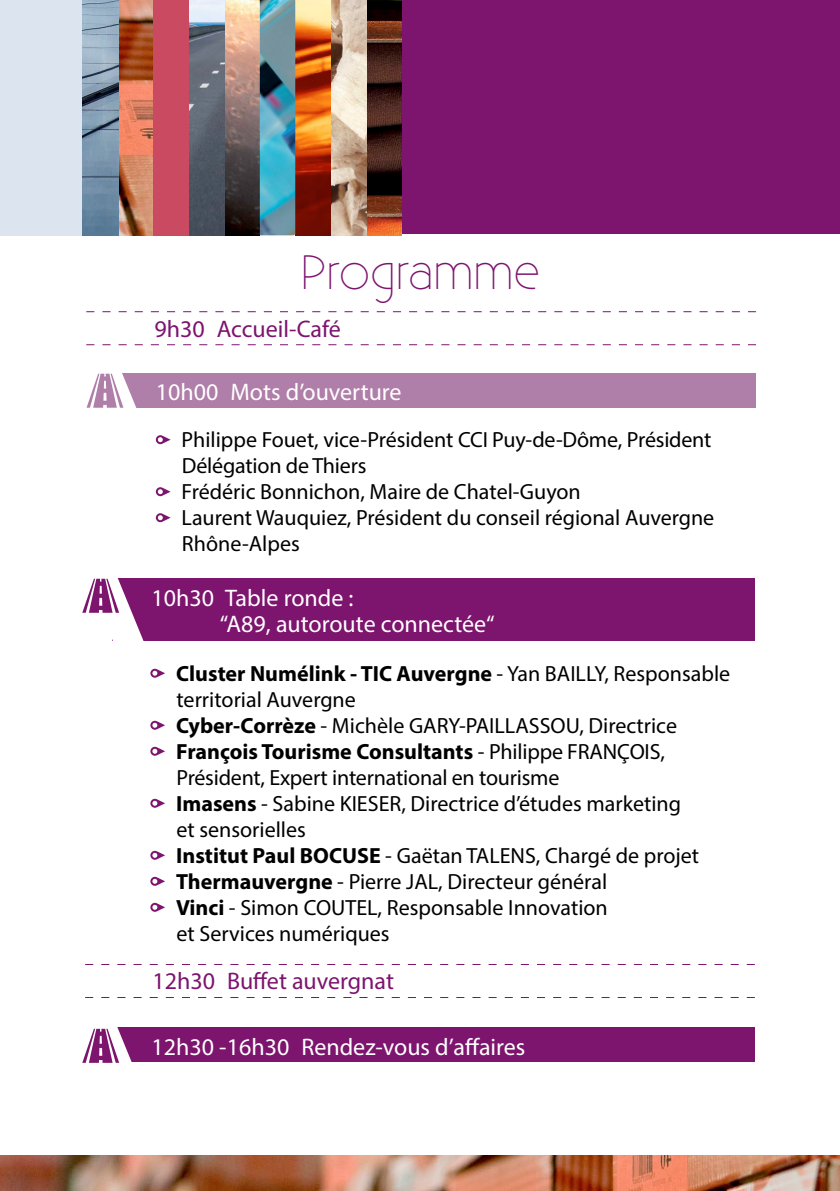
<style>
.page{position:relative;width:840px;height:1191px;background:#fff}
.page>*{position:absolute;margin:0;border:0;box-sizing:border-box;transform-origin:0 0}
.t1{font:300 48px "Existence";color:#7d146e}
.t2{font:24px/26.4px "Myriad Pro";color:#fff}
.t3{font:24px "Myriad Pro";color:#7d146e}
.t4{font:22px/26px "Myriad Pro";color:#000}
.s1{font-weight:700}
</style>
<div class="page">
<div style="left:0;top:0;width:839px;height:234px;background:#7d146e"></div>
<div style="left:0;top:0;width:82px;height:235px;background:#dce4f0"></div>
<div style="left:116px;top:374px;width:639px;height:34px;background:#af7ea9"></div>
<svg style="left:86px;top:373px;width:51px;height:35px"></svg>
<svg style="left:156px;top:435px;width:14px;height:9px"></svg>
<svg style="left:156px;top:487px;width:14px;height:9px"></svg>
<svg style="left:156px;top:513px;width:14px;height:9px"></svg>
<svg style="left:86px;top:311px;width:669px;height:1px"></svg>
<svg style="left:86px;top:344px;width:669px;height:1px"></svg>
<svg style="left:85px;top:964px;width:669px;height:1px"></svg>
<svg style="left:85px;top:997px;width:669px;height:1px"></svg>
<div style="left:112px;top:579px;width:642px;height:62px;background:#7d146e"></div>
<svg style="left:82px;top:578px;width:63px;height:63px"></svg>
<svg style="left:150px;top:669px;width:15px;height:8px"></svg>
<svg style="left:150px;top:721px;width:15px;height:8px"></svg>
<svg style="left:150px;top:747px;width:15px;height:8px"></svg>
<svg style="left:150px;top:799px;width:15px;height:8px"></svg>
<svg style="left:150px;top:851px;width:15px;height:8px"></svg>
<svg style="left:150px;top:877px;width:15px;height:8px"></svg>
<svg style="left:150px;top:903px;width:15px;height:8px"></svg>
<div style="left:112px;top:1027px;width:642px;height:34px;background:#7d146e"></div>
<svg style="left:82px;top:1027px;width:51px;height:36px"></svg>
<img style="left:1px;top:1155px;width:838px;height:36px">
<img style="left:0;top:1155px;width:1px;height:36px">
<img style="left:189px;top:0;width:212px;height:235px">
<img style="left:83px;top:0;width:70px;height:235px">
<div style="left:153px;top:0;width:36px;height:235px;background:#ca4a62"></div>
<h1 class="t1" style="left:300px;top:236px;width:241px">Programme</h1>
<p class="t3" style="left:154px;top:314px;width:188px">9h30 Accueil-Café</p>
<p class="t2" style="left:156px;top:378px;width:247px">10h00 Mots d’ouverture</p>
<p class="t4" style="left:181px;top:426px;width:534px">Philippe Fouet, vice-Président CCI Puy-de-Dôme, Président Délégation de Thiers<br>Frédéric Bonnichon, Maire de Chatel-Guyon<br>Laurent Wauquiez, Président du conseil régional Auvergne Rhône-Alpes</p>
<p class="t2" style="left:219px;top:584px;width:276px;text-indent:-68px">10h30 Table ronde :<br>“A89, autoroute connectée“</p>
<p class="t4" style="left:176px;top:660px;width:555px"><span class="s1">Cluster Numélink - TIC Auvergne</span> - Yan BAILLY, Responsable territorial Auvergne<br><span class="s1">Cyber-Corrèze</span> - Michèle GARY-PAILLASSOU, Directrice <span class="s1">François Tourisme Consultants</span> - Philippe FRANçOIS, Président, Expert international en tourisme<br><span class="s1">Imasens</span> - Sabine KIESER, Directrice d’études marketing<br>et sensorielles<br><span class="s1">Institut Paul BOCUSE</span> - Gaëtan TALENS, Chargé de projet <span class="s1">Thermauvergne</span> - Pierre JAL, Directeur général<br><span class="s1">Vinci</span> - Simon COUTEL, Responsable Innovation<br>et Services numériques</p>
<p class="t3" style="left:152px;top:965px;width:243px">12h30 Buffet auvergnat</p>
<p class="t2" style="left:151px;top:1033px;width:375px">12h30 -16h30 Rendez-vous d’affaires</p>
</div>
